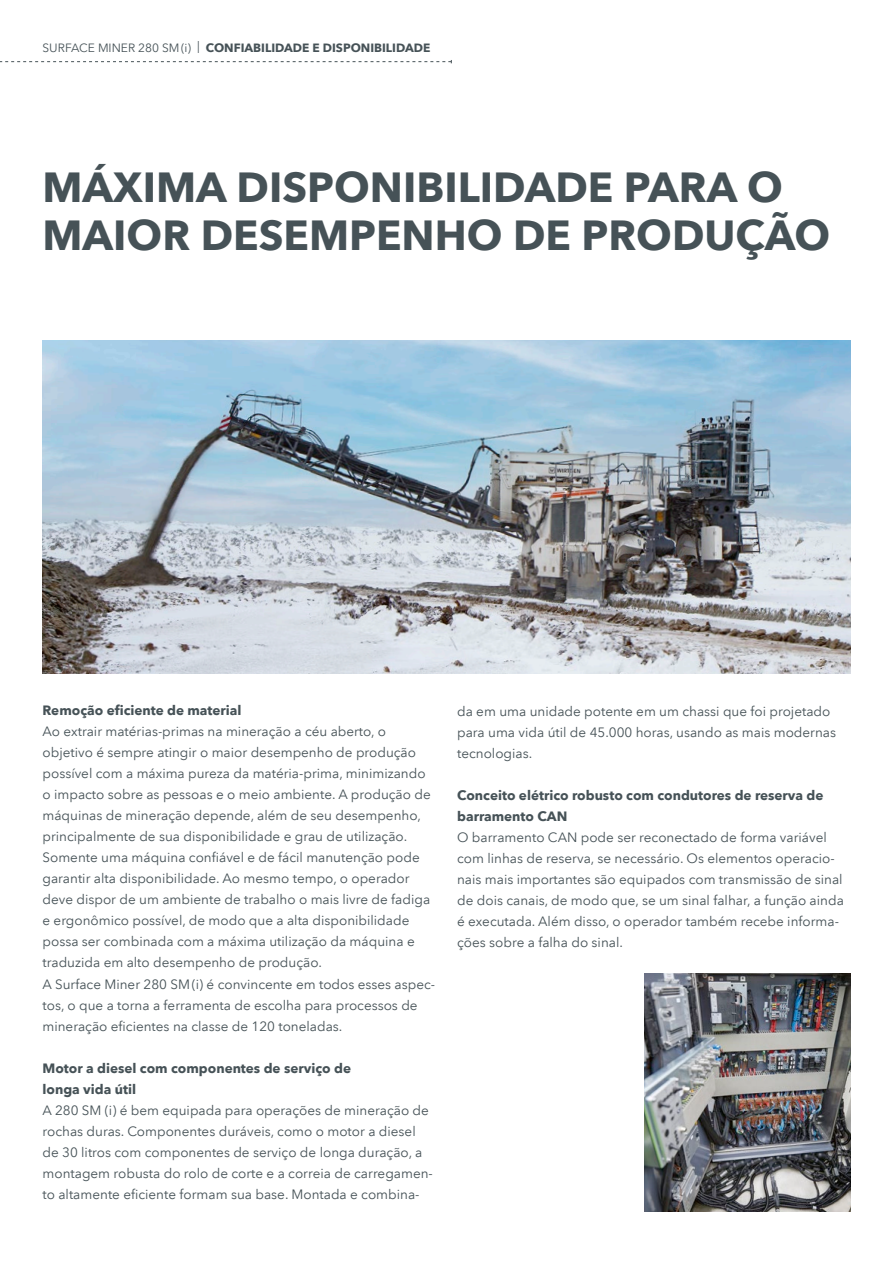
<style>
.page{position:relative;width:893px;height:1263px;background:#fff}
.page>*{position:absolute;margin:0;border:0;box-sizing:border-box;transform-origin:0 0}
.t1{font:700 42px/48px "Avenir Next LT Pro";color:#465257}
.t2{font:13.5px/21px "Avenir Next LT Pro";color:#465257}
.t3{font:700 13.5px/21px "Avenir Next LT Pro";color:#465257}
.t4{font:700 12px "Avenir Next LT Pro";color:#465257}
.s1{font-weight:400}
</style>
<div class="page">
<hr style="left:892px;top:0;width:1px;height:587px;background:#eceef0">
<svg style="left:0;top:60px;width:452px;height:3px"></svg>
<img style="left:43px;top:340px;width:807px;height:333px">
<img style="left:644px;top:974px;width:206px;height:238px">
<p class="t4" style="left:43px;top:40px;width:389px"><span class="s1">SURFACE MINER 280 SM(i) |</span> CONFIABILIDADE E DISPONIBILIDADE</p>
<h1 class="t1" style="left:43px;top:163px;width:789px">MÁXIMA DISPONIBILIDADE PARA O<br>MAIOR DESEMPENHO DE PRODUÇÃO</h1>
<p class="t3" style="left:43px;top:700px;width:201px">Remoção eficiente de material</p>
<p class="t2" style="left:43px;top:721px;width:394px">Ao extrair matérias-primas na mineração a céu aberto, o objetivo é sempre atingir o maior desempenho de produção possível com a máxima pureza da matéria-prima, minimizando o impacto sobre as pessoas e o meio ambiente. A produção de máquinas de mineração depende, além de seu desempenho, principalmente de sua disponibilidade e grau de utilização.<br>Somente uma máquina confiável e de fácil manutenção pode garantir alta disponibilidade. Ao mesmo tempo, o operador deve dispor de um ambiente de trabalho o mais livre de fadiga e ergonômico possível, de modo que a alta disponibilidade possa ser combinada com a máxima utilização da máquina e traduzida em alto desempenho de produção.<br>A Surface Miner 280 SM(i) é convincente em todos esses aspec&shy;tos, o que a torna a ferramenta de escolha para processos de mineração eficientes na classe de 120 toneladas.</p>
<p class="t3" style="left:43px;top:1057px;width:310px">Motor a diesel com componentes de serviço de longa vida útil</p>
<p class="t2" style="left:43px;top:1099px;width:392px">A 280 SM (i) é bem equipada para operações de mineração de rochas duras. Componentes duráveis, como o motor a diesel de 30 litros com componentes de serviço de longa duração, a montagem robusta do rolo de corte e a correia de carregamen&shy;to altamente eficiente formam sua base. Montada e combina-</p>
<p class="t2" style="left:457px;top:700px;width:381px">da em uma unidade potente em um chassi que foi projetado para uma vida útil de 45.000 horas, usando as mais modernas tecnologias.</p>
<p class="t3" style="left:457px;top:784px;width:368px">Conceito elétrico robusto com condutores de reserva de barramento CAN</p>
<p class="t2" style="left:457px;top:826px;width:388px">O barramento CAN pode ser reconectado de forma variável com linhas de reserva, se necessário. Os elementos operacio&shy;nais mais importantes são equipados com transmissão de sinal de dois canais, de modo que, se um sinal falhar, a função ainda é executada. Além disso, o operador também recebe informa&shy;ções sobre a falha do sinal.</p>
</div>
